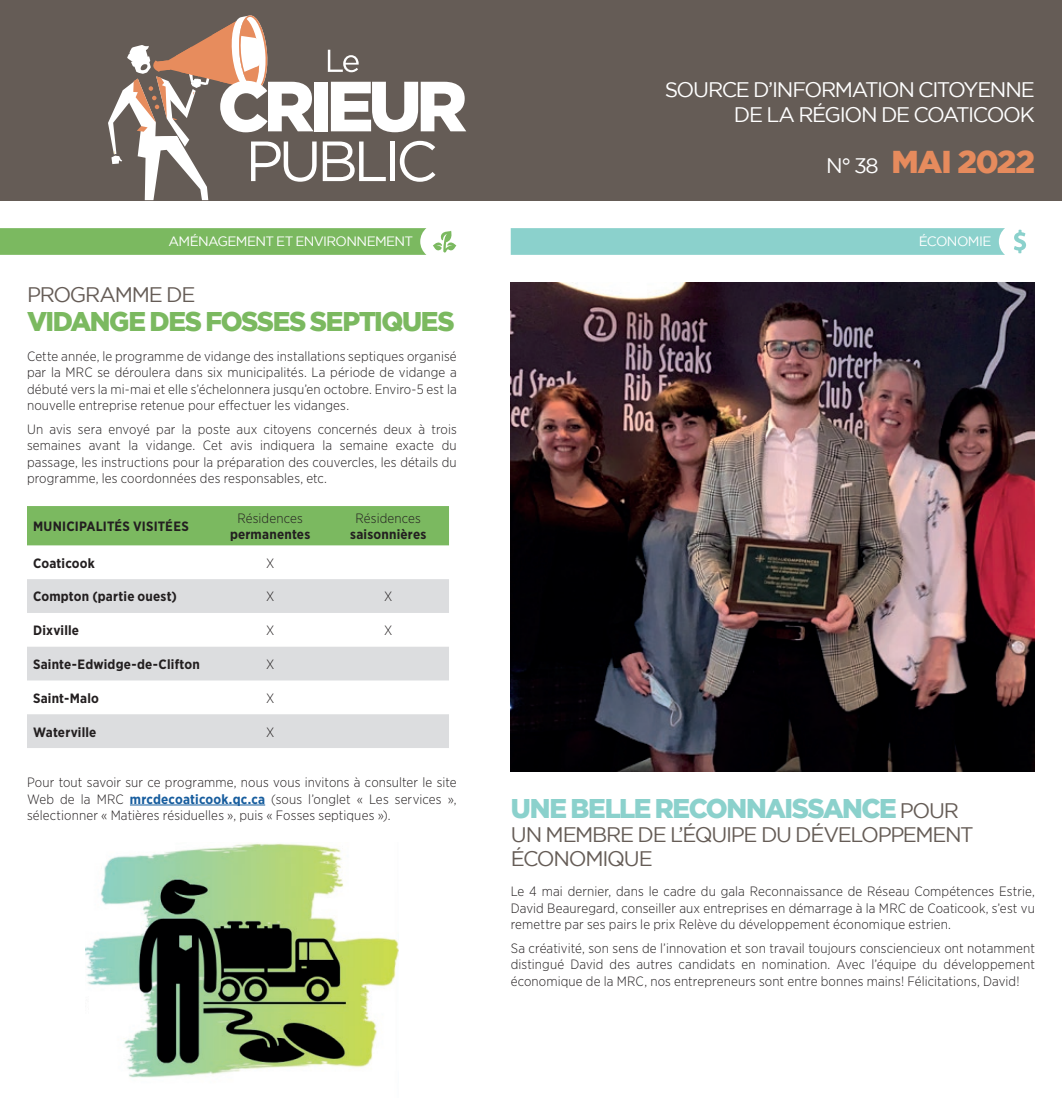
<style>
.page{position:relative;width:1062px;height:1104px;background:#fff}
.page>*{position:absolute;margin:0;border:0;box-sizing:border-box;transform-origin:0 0}
.t1{font:900 31.5px "Gotham";letter-spacing:-.04em;color:#e68b5d}
.t2{font:900 27px "Gotham";letter-spacing:-.06em;color:#8bd1cc}
.t3{font:900 27px "Gotham";letter-spacing:-.055em;color:#7bb960}
.t4{font:21px/24px "Gotham";letter-spacing:-.06em;color:#655c56}
.t5{font:21px/25.2px "Gotham";letter-spacing:-.06em;color:#fff;text-align:right}
.t6{font:300 13.5px/16.5px "Gotham Narrow";letter-spacing:.01em;color:#231f20;text-align:justify}
.t7{font:700 13.5px "Gotham Narrow";letter-spacing:.015em;color:#231f20}
.t8{font:13.5px "Gotham";letter-spacing:-.05em;color:#fff}
.s1{font-weight:700;color:#175d9e}
.s2{font-weight:400;font-size:21px;color:#fff}
.s3{font-weight:400;font-size:21px;color:#655c56}
</style>
<div class="page">
<div style="left:0;top:0;width:1062px;height:200px;background:#655c56"></div>
<div style="left:314px;top:82px;width:13px;height:49px;background:#fff"></div>
<svg style="left:331px;top:82px;width:135px;height:50px"></svg>
<svg style="left:108px;top:15px;width:209px;height:185px"></svg>
<svg style="left:323px;top:141px;width:63px;height:40px"></svg>
<hr style="left:390px;top:141px;width:4px;height:40px;background:#fff">
<svg style="left:400px;top:141px;width:35px;height:41px"></svg>
<svg style="left:328px;top:50px;width:31px;height:22px"></svg>
<svg style="left:511px;top:228px;width:494px;height:27px;background:#8dd1cc"></svg>
<svg style="left:1014px;top:230px;width:12px;height:23px"></svg>
<img style="left:511px;top:283px;width:524px;height:488px">
<svg style="left:0;top:228px;width:426px;height:27px;background:#7dba62"></svg>
<svg style="left:433px;top:231px;width:23px;height:21px"></svg>
<hr style="left:130px;top:804px;width:135px;height:1px;background:#175d9e">
<div style="left:27px;top:506px;width:422px;height:39px;background:#7bb960"></div>
<svg style="left:27px;top:579px;width:422px;height:168px;fill:#dcdddf"></svg>
<img style="left:86px;top:843px;width:312px;height:235px">
<p class="t8" style="left:169px;top:234px;width:246px">AMÉNAGEMENT ET ENVIRONNEMENT</p>
<h3 class="t4" style="left:27px;top:282px;width:170px">PROGRAMME DE</h3>
<h2 class="t3" style="left:27px;top:305px;width:429px">VIDANGE DES FOSSES SEPTIQUES</h2>
<p class="t6" style="left:27px;top:347px;width:431px">Cette année, le programme de vidange des installations septiques organisé par la MRC se déroulera dans six municipalités. La période de vidange a débuté vers la mi-mai et elle s’échelonnera jusqu’en octobre. Enviro-5 est la nouvelle entreprise retenue pour effectuer les vidanges.</p>
<p class="t6" style="left:27px;top:420px;width:431px">Un avis sera envoyé par la poste aux citoyens concernés deux à trois semaines avant la vidange. Cet avis indiquera la semaine exacte du passage, les instructions pour la préparation des couvercles, les détails du programme, les coordonnées des responsables, etc.</p>
<p class="t7" style="left:33px;top:517px;width:157px">MUNICIPALITÉS VISITÉES</p>
<p class="t6" style="left:237px;top:509px;width:67px">Résidences</p>
<p class="t7" style="left:230px;top:526px;width:82px">permanentes</p>
<p class="t6" style="left:356px;top:509px;width:67px">Résidences</p>
<p class="t7" style="left:350px;top:526px;width:78px">saisonnières</p>
<p class="t7" style="left:33px;top:554px;width:63px">Coaticook</p>
<p class="t6" style="left:266px;top:554px;width:10px">X</p>
<p class="t7" style="left:33px;top:588px;width:145px">Compton (partie ouest)</p>
<p class="t6" style="left:266px;top:588px;width:10px">X</p>
<p class="t6" style="left:384px;top:588px;width:10px">X</p>
<p class="t7" style="left:33px;top:621px;width:48px">Dixville</p>
<p class="t6" style="left:266px;top:621px;width:10px">X</p>
<p class="t6" style="left:384px;top:621px;width:10px">X</p>
<p class="t7" style="left:33px;top:655px;width:168px">Sainte-Edwidge-de-Clifton</p>
<p class="t6" style="left:266px;top:655px;width:10px">X</p>
<p class="t7" style="left:33px;top:689px;width:68px">Saint-Malo</p>
<p class="t6" style="left:266px;top:689px;width:10px">X</p>
<p class="t7" style="left:33px;top:723px;width:65px">Waterville</p>
<p class="t6" style="left:266px;top:723px;width:10px">X</p>
<p class="t6" style="left:27px;top:773px;width:431px">Pour tout savoir sur ce programme, nous vous invitons à consulter le site Web de la MRC <span class="s1">mrcdecoaticook.qc.ca</span> (sous l’onglet « Les services », sélectionner « Matières résiduelles », puis « Fosses septiques »).</p>
<h3 class="t5" style="left:665px;top:77px;width:372px">SOURCE D’INFORMATION CITOYENNE<br>DE LA RÉGION DE COATICOOK</h3>
<h1 class="t1" style="left:826px;top:144px;width:210px"><span class="s2">N° 38</span> MAI 2022</h1>
<p class="t8" style="left:919px;top:234px;width:74px">ÉCONOMIE</p>
<h2 class="t2" style="left:511px;top:792px;width:450px">UNE BELLE RECONNAISSANCE <span class="s3">POUR</span></h2>
<h3 class="t4" style="left:511px;top:822px;width:464px">UN MEMBRE DE L’ÉQUIPE DU DÉVELOPPEMENT<br>ÉCONOMIQUE</h3>
<p class="t6" style="left:511px;top:882px;width:526px">Le 4 mai dernier, dans le cadre du gala Reconnaissance de Réseau Compétences Estrie, David Beauregard, conseiller aux entreprises en démarrage à la MRC de Coaticook, s’est vu remettre par ses pairs le prix Relève du développement économique estrien.</p>
<p class="t6" style="left:511px;top:938px;width:526px">Sa créativité, son sens de l’innovation et son travail toujours consciencieux ont notamment distingué David des autres candidats en nomination. Avec l’équipe du développement économique de la MRC, nos entrepreneurs sont entre bonnes mains! Félicitations, David!</p>
</div>
